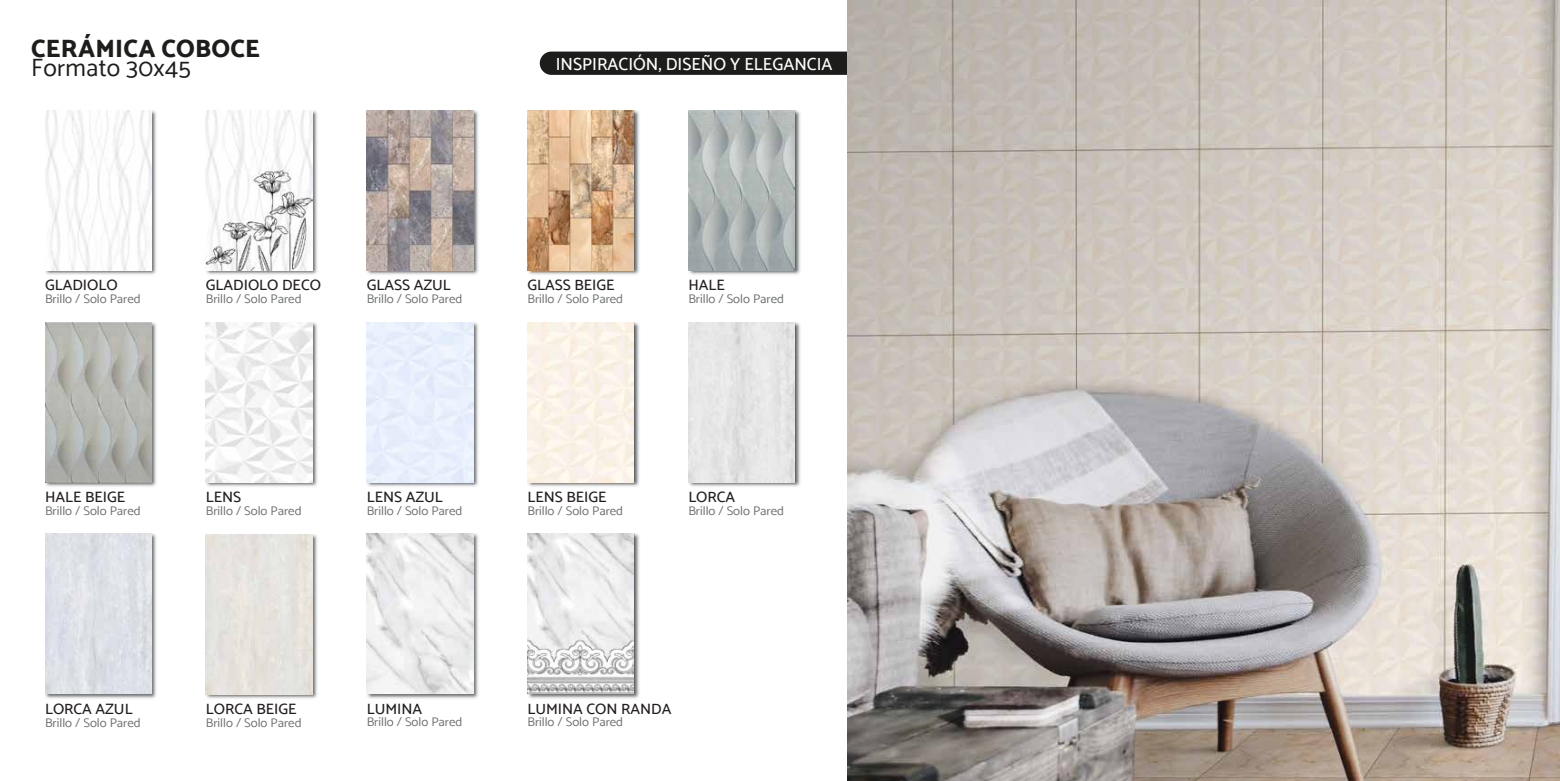
<style>
.page{position:relative;width:1560px;height:781px;background:#fff}
.page>*{position:absolute;margin:0;border:0;box-sizing:border-box;transform-origin:0 0}
.t1{font:800 25px "Catamaran";letter-spacing:.01em;color:#1d1d1b}
.t2{font:25px "Catamaran";letter-spacing:.01em;color:#1d1d1b}
.t3{font:500 17.5px "Catamaran";color:#fff}
.t4{font:500 15px "Catamaran";color:#231f20}
.t5{font:12.5px "Catamaran";color:#6d6f71}
</style>
<div class="page">
<img style="left:688px;top:322px;width:113px;height:165px">
<img style="left:688px;top:322px;width:106px;height:160px">
<img style="left:45px;top:533px;width:112px;height:166px">
<img style="left:45px;top:533px;width:106px;height:161px">
<img style="left:206px;top:534px;width:112px;height:165px">
<img style="left:206px;top:534px;width:106px;height:160px">
<img style="left:45px;top:110px;width:112px;height:165px">
<img style="left:45px;top:110px;width:106px;height:160px">
<img style="left:206px;top:110px;width:112px;height:165px">
<img style="left:206px;top:110px;width:106px;height:160px">
<img style="left:367px;top:110px;width:112px;height:165px">
<img style="left:367px;top:110px;width:106px;height:160px">
<img style="left:527px;top:110px;width:113px;height:165px">
<img style="left:527px;top:110px;width:107px;height:160px">
<img style="left:688px;top:110px;width:113px;height:165px">
<img style="left:688px;top:110px;width:106px;height:160px">
<img style="left:45px;top:322px;width:112px;height:165px">
<img style="left:45px;top:322px;width:106px;height:160px">
<img style="left:206px;top:322px;width:112px;height:165px">
<img style="left:206px;top:322px;width:106px;height:160px">
<img style="left:367px;top:322px;width:112px;height:165px">
<div style="left:367px;top:322px;width:106px;height:160px;background:#e8f0fd"></div>
<div style="left:540px;top:52px;width:346px;height:23px;background:#1d1d1b;border-radius:12px"></div>
<img style="left:848px;top:0;width:711px;height:781px">
<img style="left:527px;top:322px;width:113px;height:165px">
<img style="left:527px;top:322px;width:107px;height:160px">
<img style="left:367px;top:533px;width:112px;height:166px">
<img style="left:367px;top:533px;width:106px;height:160px">
<img style="left:527px;top:533px;width:113px;height:166px">
<img style="left:527px;top:533px;width:107px;height:160px">
<h1 class="t1" style="left:31px;top:34px;width:230px">CERÁMICA COBOCE</h1>
<h1 class="t2" style="left:31px;top:53px;width:161px">Formato 30x45</h1>
<h2 class="t3" style="left:556px;top:53px;width:278px">INSPIRACIÓN, DISEÑO Y ELEGANCIA</h2>
<p class="t4" style="left:45px;top:276px;width:74px">GLADIOLO</p>
<p class="t5" style="left:45px;top:291px;width:97px">Brillo / Solo Pared</p>
<p class="t4" style="left:206px;top:276px;width:117px">GLADIOLO DECO</p>
<p class="t5" style="left:206px;top:291px;width:97px">Brillo / Solo Pared</p>
<p class="t4" style="left:367px;top:276px;width:86px">GLASS AZUL</p>
<p class="t5" style="left:367px;top:291px;width:97px">Brillo / Solo Pared</p>
<p class="t4" style="left:527px;top:276px;width:89px">GLASS BEIGE</p>
<p class="t5" style="left:527px;top:291px;width:97px">Brillo / Solo Pared</p>
<p class="t4" style="left:688px;top:276px;width:38px">HALE</p>
<p class="t5" style="left:688px;top:291px;width:97px">Brillo / Solo Pared</p>
<p class="t4" style="left:45px;top:488px;width:82px">HALE BEIGE</p>
<p class="t5" style="left:45px;top:503px;width:97px">Brillo / Solo Pared</p>
<p class="t4" style="left:206px;top:488px;width:37px">LENS</p>
<p class="t5" style="left:206px;top:503px;width:97px">Brillo / Solo Pared</p>
<p class="t4" style="left:367px;top:488px;width:78px">LENS AZUL</p>
<p class="t5" style="left:367px;top:503px;width:97px">Brillo / Solo Pared</p>
<p class="t4" style="left:527px;top:488px;width:81px">LENS BEIGE</p>
<p class="t5" style="left:527px;top:503px;width:97px">Brillo / Solo Pared</p>
<p class="t4" style="left:688px;top:488px;width:48px">LORCA</p>
<p class="t5" style="left:688px;top:503px;width:97px">Brillo / Solo Pared</p>
<p class="t4" style="left:45px;top:699px;width:89px">LORCA AZUL</p>
<p class="t5" style="left:45px;top:715px;width:97px">Brillo / Solo Pared</p>
<p class="t4" style="left:206px;top:700px;width:92px">LORCA BEIGE</p>
<p class="t5" style="left:206px;top:715px;width:97px">Brillo / Solo Pared</p>
<p class="t4" style="left:367px;top:699px;width:57px">LUMINA</p>
<p class="t5" style="left:367px;top:714px;width:97px">Brillo / Solo Pared</p>
<p class="t4" style="left:527px;top:699px;width:145px">LUMINA CON RANDA</p>
<p class="t5" style="left:527px;top:714px;width:97px">Brillo / Solo Pared</p>
</div>
